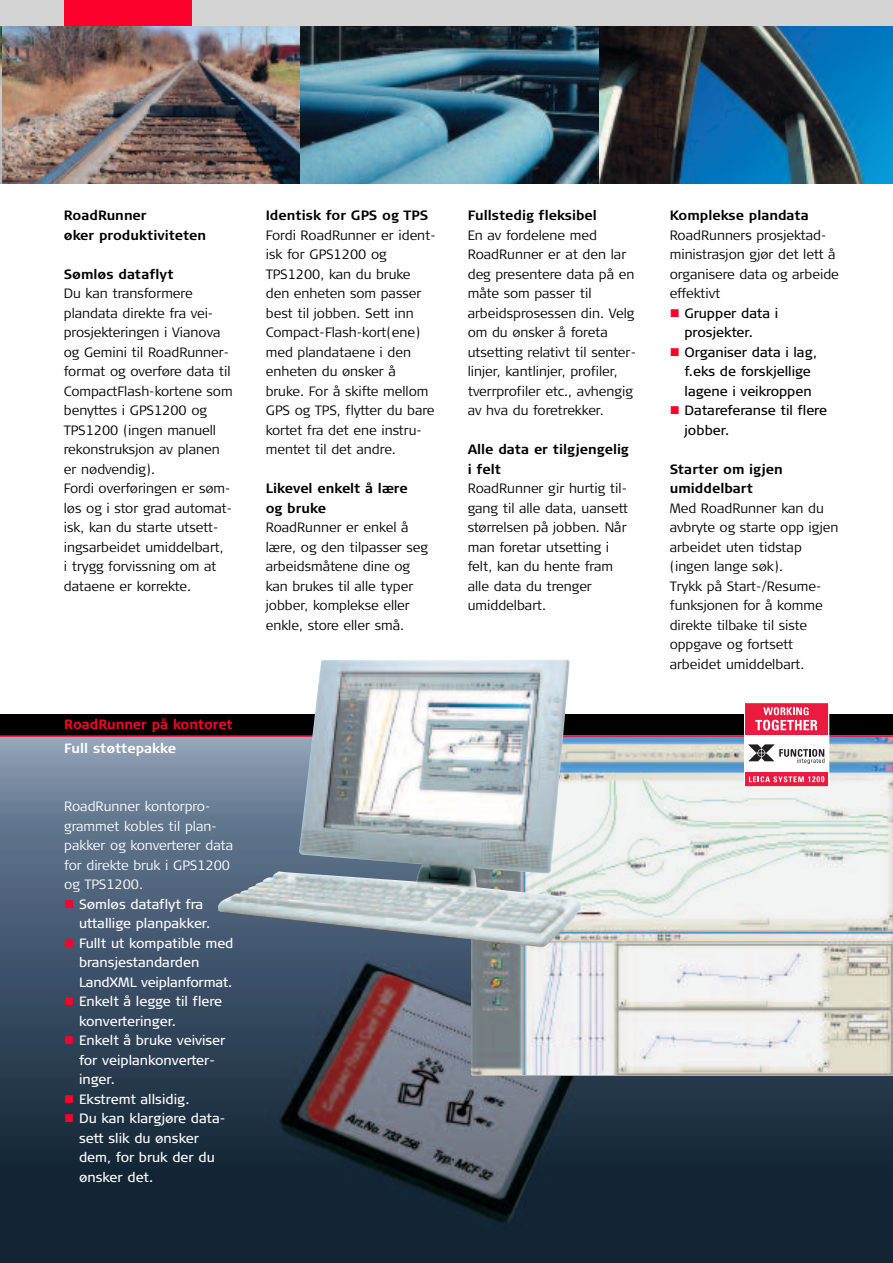
<style>
.page{position:relative;width:893px;height:1263px;background:#fff}
.page>*{position:absolute;margin:0;border:0;box-sizing:border-box;transform-origin:0 0}
.t1{font:300 13.5px/19.5px "Signa Column";color:#000}
.t2{font:13.5px/19.5px "Signa Column";color:#fff}
.t3{font:700 13.5px/19.5px "Signa Column";color:#000}
.t4{font:13.5px/19.5px "Signa Column";color:#000}
.t5{font:300 13.5px/19.5px "Signa Column";color:#fff}
.t6{font:700 13.5px "Signa Column";letter-spacing:-.01em;color:#fb012b}
.t7{font:700 13.5px "Signa Column";color:#fff}
.s1{color:#fb012b}
</style>
<div class="page">
<img style="left:0;top:26px;width:3px;height:158px">
<img style="left:3px;top:26px;width:298px;height:158px">
<img style="left:301px;top:26px;width:298px;height:158px">
<img style="left:599px;top:26px;width:294px;height:158px">
<img style="left:0;top:737px;width:893px;height:526px">
<div style="left:0;top:714px;width:893px;height:22px;background:#000"></div>
<div style="left:0;top:0;width:893px;height:26px;background:#d4d4d4"></div>
<div style="left:64px;top:0;width:127px;height:26px;background:#fb012b"></div>
<img style="left:472px;top:737px;width:421px;height:337px">
<hr style="left:0;top:735px;width:893px;height:2px;background:#fb012b">
<svg style="left:746px;top:704px;width:81px;height:81px"></svg>
<div style="left:744px;top:702px;width:85px;height:85px;border:1px solid #fff"></div>
<img style="left:218px;top:660px;width:363px;height:287px">
<p class="t3" style="left:64px;top:207px;width:144px">RoadRunner<br>øker produktiviteten</p>
<p class="t3" style="left:64px;top:266px;width:111px">Sømløs dataflyt</p>
<p class="t1" style="left:64px;top:285px;width:170px">Du kan transformere plandata direkte fra vei&shy;prosjekteringen i Vianova og Gemini til RoadRunner&shy;format og overføre data til<br>CompactFlash-kortene som benyttes i GPS1200 og<br>TPS1200 (ingen manuell rekonstruksjon av planen er nødvendig).<br>Fordi overføringen er søm&shy;løs og i stor grad automat&shy;isk, kan du starte utsett&shy;ingsarbeidet umiddelbart,<br>i trygg forvissning om at dataene er korrekte.</p>
<p class="t3" style="left:266px;top:207px;width:164px">Identisk for GPS og TPS</p>
<p class="t1" style="left:266px;top:226px;width:172px">Fordi RoadRunner er ident&shy;isk for GPS1200 og<br>TPS1200, kan du bruke den enheten som passer best til jobben. Sett inn<br>Compact-Flash-kort(ene) med plandataene i den enheten du ønsker å bruke. For å skifte mellom<br>GPS og TPS, flytter du bare kortet fra det ene instru&shy;mentet til det andre.</p>
<p class="t3" style="left:266px;top:480px;width:144px">Likevel enkelt å lære og bruke</p>
<p class="t1" style="left:266px;top:519px;width:164px">RoadRunner er enkel å lære, og den tilpasser seg arbeidsmåtene dine og kan brukes til alle typer jobber, komplekse eller enkle, store eller små.</p>
<p class="t3" style="left:468px;top:207px;width:131px">Fullstedig fleksibel</p>
<p class="t1" style="left:468px;top:226px;width:170px">En av fordelene med<br>RoadRunner er at den lar deg presentere data på en måte som passer til arbeidsprosessen din. Velg om du ønsker å foreta utsetting relativt til senter&shy;linjer, kantlinjer, profiler, tverrprofiler etc., avhengig av hva du foretrekker.</p>
<p class="t3" style="left:468px;top:441px;width:162px">Alle data er tilgjengelig i felt</p>
<p class="t1" style="left:468px;top:480px;width:162px">RoadRunner gir hurtig til&shy;gang til alle data, uansett størrelsen på jobben. Når man foretar utsetting i felt, kan du hente fram alle data du trenger umiddelbart.</p>
<p class="t6" style="left:64px;top:719px;width:170px">RoadRunner på kontoret</p>
<p class="t7" style="left:64px;top:743px;width:113px">Full støttepakke</p>
<p class="t5" style="left:64px;top:798px;width:171px">RoadRunner kontorpro&shy;grammet kobles til plan&shy;pakker og konverterer data for direkte bruk i GPS1200 og TPS1200.</p>
<p class="t2" style="left:79px;top:896px;width:133px;text-indent:-15px"><span class="s1">■</span> Sømløs dataflyt fra uttallige planpakker.</p>
<p class="t2" style="left:79px;top:935px;width:156px;text-indent:-15px"><span class="s1">■</span> Fullt ut kompatible med bransjestandarden<br>LandXML veiplanformat.</p>
<p class="t2" style="left:79px;top:993px;width:145px;text-indent:-15px"><span class="s1">■</span> Enkelt å legge til flere konverteringer.</p>
<p class="t2" style="left:79px;top:1032px;width:148px;text-indent:-15px"><span class="s1">■</span> Enkelt å bruke veiviser for veiplankonverter&shy;inger.</p>
<p class="t2" style="left:64px;top:1091px;width:127px"><span class="s1">■</span> Ekstremt allsidig.</p>
<p class="t2" style="left:79px;top:1110px;width:148px;text-indent:-15px"><span class="s1">■</span> Du kan klargjøre data&shy;sett slik du ønsker dem, for bruk der du ønsker det.</p>
<p class="t3" style="left:670px;top:207px;width:141px">Komplekse plandata</p>
<p class="t1" style="left:670px;top:227px;width:171px">RoadRunners prosjektad&shy;ministrasjon gjør det lett å organisere data og arbeide effektivt</p>
<p class="t4" style="left:684px;top:305px;width:95px;text-indent:-15px"><span class="s1">■</span> Grupper data i prosjekter.</p>
<p class="t4" style="left:684px;top:344px;width:134px;text-indent:-15px"><span class="s1">■</span> Organiser data i lag, f.eks de forskjellige lagene i veikroppen</p>
<p class="t4" style="left:684px;top:402px;width:144px;text-indent:-15px"><span class="s1">■</span> Datareferanse til flere jobber.</p>
<p class="t3" style="left:670px;top:461px;width:115px">Starter om igjen umiddelbart</p>
<p class="t1" style="left:670px;top:500px;width:170px">Med RoadRunner kan du avbryte og starte opp igjen arbeidet uten tidstap (ingen lange søk).<br>Trykk på Start-/Resume&shy;funksjonen for å komme direkte tilbake til siste oppgave og fortsett arbeidet umiddelbart.</p>
</div>
